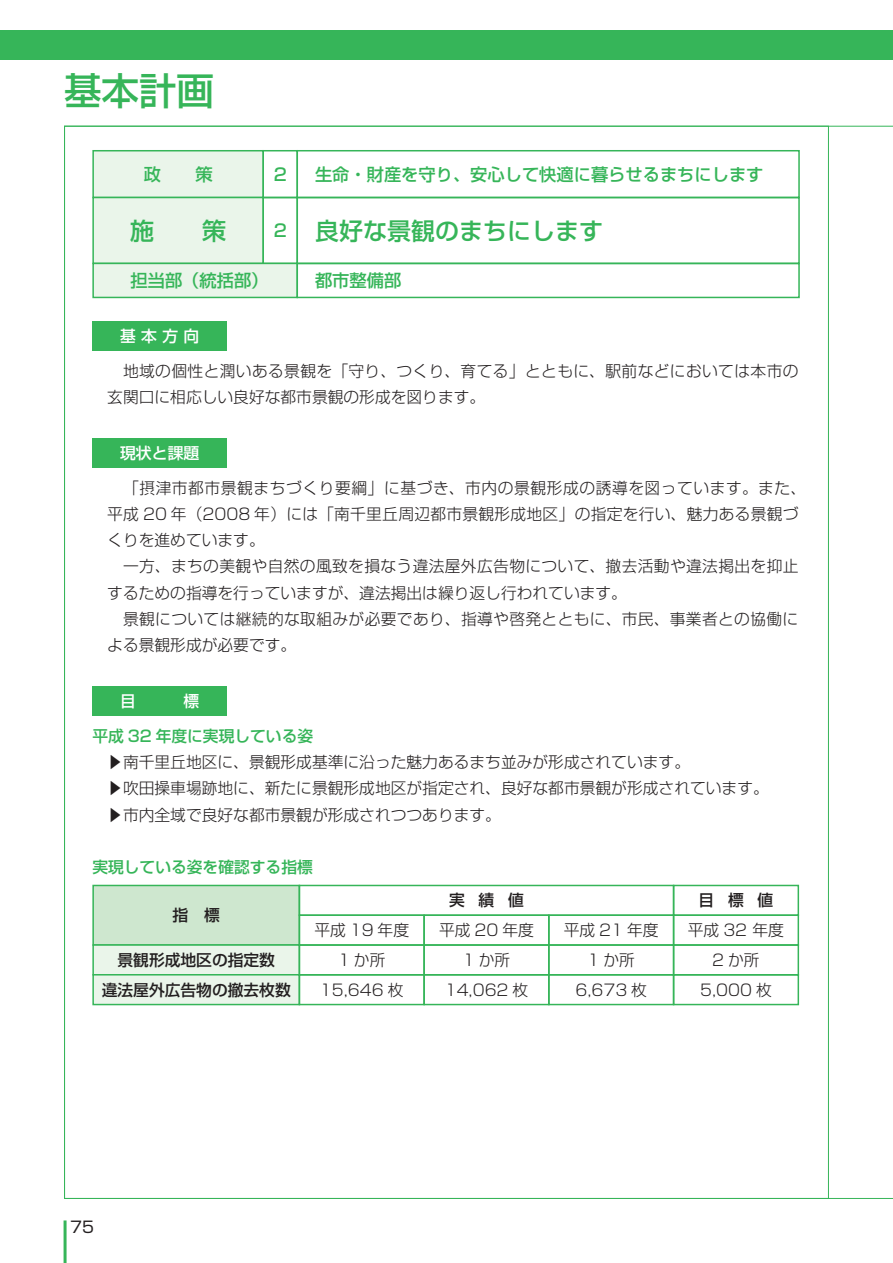
<style>
.page{position:relative;width:893px;height:1263px;background:#fff}
.page>*{position:absolute;margin:0;border:0;box-sizing:border-box;transform-origin:0 0}
.t1{font:500 37.5px "Shin Go Pro";color:#36b559}
.t2{font:500 24px "Shin Go Pro";color:#36b559}
.t3{font:500 17.25px "Shin Go Pro";color:#36b559}
.t4{font:300 15.75px/26.2px "Shin Go Pro";letter-spacing:.02em;color:#231f20}
.t5{font:300 15.75px/29.7px "Shin Go Pro";color:#231f20;text-align:center}
.t6{font:300 15.75px/26.2px "Shin Go Pro";letter-spacing:.025em;color:#231f20}
.t7{font:500 15.75px/29.7px "Shin Go Pro";color:#231f20;text-align:center}
.t8{font:500 15.75px "Shin Go Pro";color:#36b559}
.t9{font:500 15.75px "Shin Go Pro";letter-spacing:.01em;color:#fff}
.t10{font:15.75px "Shin Go Pro";color:#231f20}
.s1{font-size:17.25px}
</style>
<div class="page">
<hr style="left:64px;top:1220px;width:3px;height:43px;background:#36b559">
<div style="left:0;top:30px;width:893px;height:30px;background:#36b559"></div>
<div style="left:93px;top:151px;width:170px;height:46px;background:#eaf5ea"></div>
<div style="left:92px;top:150px;width:172px;height:48px;border:2px solid #36b559"></div>
<div style="left:296px;top:150px;width:504px;height:48px;border:2px solid #36b559"></div>
<div style="left:262px;top:150px;width:36px;height:48px;border:2px solid #36b559"></div>
<div style="left:93px;top:197px;width:170px;height:66px;background:#eaf5ea"></div>
<div style="left:92px;top:197px;width:172px;height:67px;border:2px solid #36b559"></div>
<div style="left:296px;top:197px;width:504px;height:67px;border:2px solid #36b559"></div>
<div style="left:262px;top:197px;width:36px;height:67px;border:2px solid #36b559"></div>
<div style="left:93px;top:263px;width:204px;height:34px;background:#eaf5ea"></div>
<div style="left:92px;top:263px;width:206px;height:35px;border:2px solid #36b559"></div>
<div style="left:296px;top:263px;width:504px;height:35px;border:2px solid #36b559"></div>
<div style="left:92px;top:321px;width:135px;height:30px;background:#36b559"></div>
<div style="left:92px;top:438px;width:135px;height:30px;background:#36b559"></div>
<div style="left:92px;top:687px;width:135px;height:29px;background:#36b559"></div>
<div style="left:93px;top:885px;width:206px;height:60px;background:#cee7cf"></div>
<div style="left:92px;top:885px;width:208px;height:61px;border:2px solid #36b559"></div>
<div style="left:299px;top:885px;width:375px;height:31px;border:2px solid #36b559"></div>
<div style="left:673px;top:885px;width:126px;height:31px;border:2px solid #36b559"></div>
<div style="left:93px;top:945px;width:206px;height:30px;background:#eaf5ea"></div>
<div style="left:92px;top:944px;width:208px;height:31px;border:2px solid #36b559"></div>
<div style="left:93px;top:975px;width:206px;height:29px;background:#eaf5ea"></div>
<div style="left:92px;top:974px;width:208px;height:31px;border:2px solid #36b559"></div>
<div style="left:299px;top:974px;width:126px;height:31px;border:2px solid #36b559"></div>
<div style="left:423px;top:974px;width:127px;height:31px;border:2px solid #36b559"></div>
<div style="left:548px;top:974px;width:126px;height:31px;border:2px solid #36b559"></div>
<div style="left:673px;top:974px;width:126px;height:31px;border:2px solid #36b559"></div>
<div style="left:299px;top:914px;width:126px;height:32px;border:2px solid #36b559"></div>
<div style="left:423px;top:914px;width:127px;height:32px;border:2px solid #36b559"></div>
<div style="left:548px;top:914px;width:126px;height:32px;border:2px solid #36b559"></div>
<div style="left:673px;top:914px;width:126px;height:32px;border:2px solid #36b559"></div>
<h1 class="t1" style="left:64px;top:60px;width:152px">基本計画</h1>
<p class="t3" style="left:144px;top:160px;width:71px">政　　策</p>
<p class="t3" style="left:274px;top:160px;width:15px">2</p>
<p class="t3" style="left:315px;top:160px;width:450px">生命・財産を守り、安心して快適に暮らせるまちにします</p>
<h2 class="t2" style="left:130px;top:211px;width:98px">施　　策</h2>
<h2 class="t2" style="left:274px;top:211px;width:331px"><span class="s1">2</span> 良好な景観のまちにします</h2>
<p class="t3" style="left:131px;top:266px;width:139px">担当部（統括部）</p>
<p class="t3" style="left:315px;top:266px;width:88px">都市整備部</p>
<p class="t9" style="left:120px;top:323px;width:81px">基本方向</p>
<p class="t6" style="left:107px;top:355px;width:693px;text-indent:16px">地域の個性と潤いある景観を「守り、つくり、育てる」とともに、駅前などにおいては本市の玄関口に相応しい良好な都市景観の形成を図ります。</p>
<p class="t9" style="left:120px;top:440px;width:81px">現状と課題</p>
<p class="t4" style="left:107px;top:472px;width:700px;text-indent:16px">「摂津市都市景観まちづくり要綱」に基づき、市内の景観形成の誘導を図っています。また、平成 20 年（2008 年）には「南千里丘周辺都市景観形成地区」の指定を行い、魅力ある景観づくりを進めています。</p>
<p class="t4" style="left:107px;top:551px;width:693px;text-indent:16px">一方、まちの美観や自然の風致を損なう違法屋外広告物について、撤去活動や違法掲出を抑止するための指導を行っていますが、違法掲出は繰り返し行われています。</p>
<p class="t6" style="left:107px;top:604px;width:693px;text-indent:16px">景観については継続的な取組みが必要であり、指導や啓発とともに、市民、事業者との協働による景観形成が必要です。</p>
<p class="t9" style="left:120px;top:688px;width:17px">目</p>
<p class="t9" style="left:184px;top:688px;width:17px">標</p>
<p class="t8" style="left:92px;top:723px;width:222px">平成 32 年度に実現している姿</p>
<p class="t5" style="left:107px;top:747px;width:663px;line-height:26.2px;text-align:left">▶南千里丘地区に、景観形成基準に沿った魅力あるまち並みが形成されています。<br>▶吹田操車場跡地に、新たに景観形成地区が指定され、良好な都市景観が形成されています。▶市内全域で良好な都市景観が形成されつつあります。</p>
<p class="t8" style="left:92px;top:854px;width:222px">実現している姿を確認する指標</p>
<p class="t7" style="left:173px;top:898px;width:49px">指　標</p>
<p class="t7" style="left:449px;top:884px;width:76px">実績値</p>
<p class="t7" style="left:698px;top:884px;width:76px">目標値</p>
<p class="t5" style="left:314px;top:913px;width:96px">平成 19 年度</p>
<p class="t5" style="left:439px;top:913px;width:96px">平成 20 年度</p>
<p class="t5" style="left:564px;top:913px;width:96px">平成 21 年度</p>
<p class="t5" style="left:688px;top:913px;width:98px">平成 32 年度</p>
<p class="t7" style="left:102px;top:943px;width:190px">景観形成地区の指定数<br>違法屋外広告物の撤去枚数</p>
<p class="t5" style="left:320px;top:943px;width:85px">1 か所<br>15,646 枚</p>
<p class="t5" style="left:445px;top:943px;width:85px">1 か所<br>14,062 枚</p>
<p class="t5" style="left:575px;top:943px;width:73px">1 か所<br>6,673 枚</p>
<p class="t5" style="left:700px;top:943px;width:73px">2 か所<br>5,000 枚</p>
<p class="t10" style="left:70px;top:1214px;width:25px">75</p>
</div>
